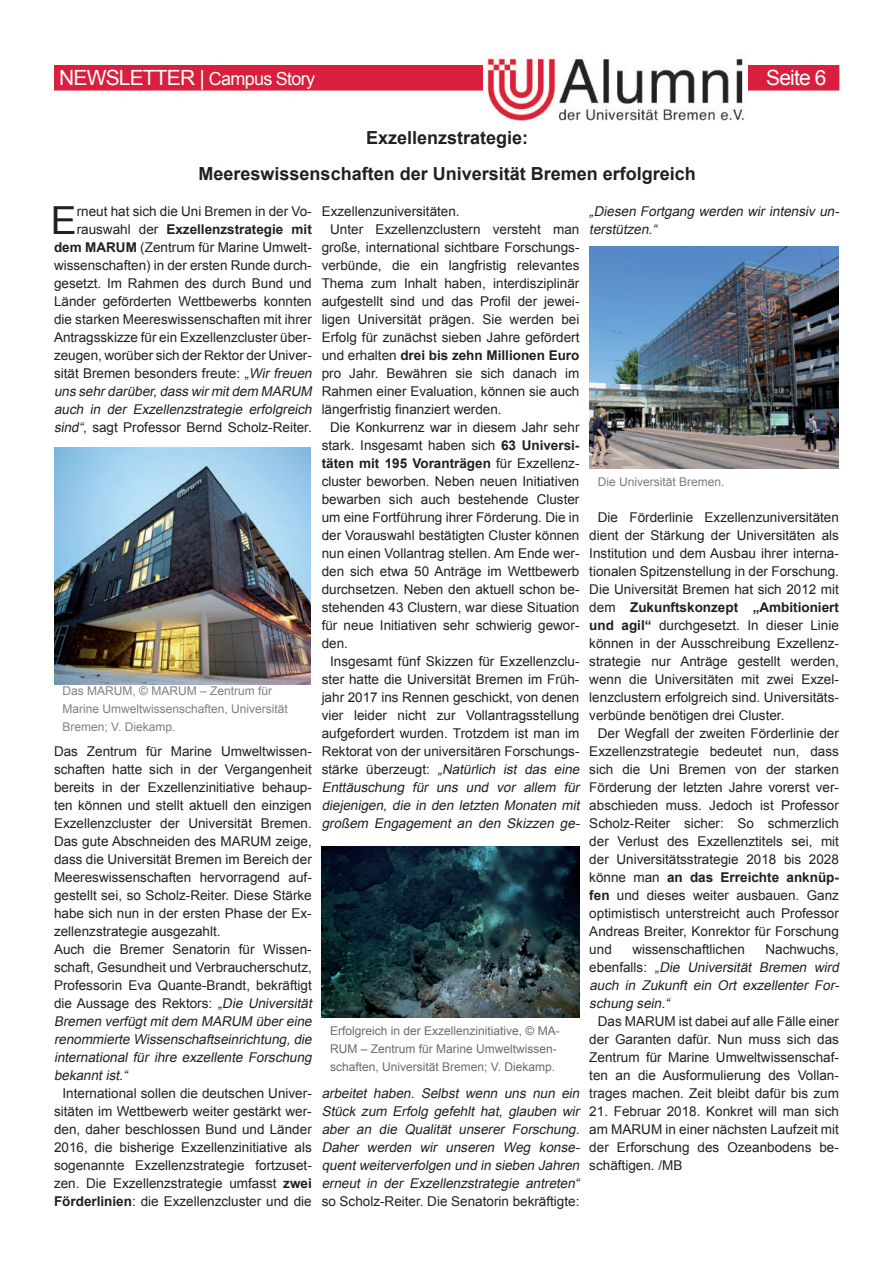
<style>
.page{position:relative;width:893px;height:1263px;background:#fff}
.page>*{position:absolute;margin:0;border:0;box-sizing:border-box;transform-origin:0 0}
.t1{font:38.7px "Arial";color:#231f20}
.t2{font:21px "Arial";letter-spacing:-.04em;color:#fff}
.t3{font:700 18px/36px "Arial";color:#231f20;text-align:center}
.t4{font:13.5px/18px "Arial";color:#231f20;text-align:justify}
.t5{font:italic 13.5px/18px "Arial";color:#231f20}
.t6{font:700 13.5px "Arial";color:#231f20}
.t7{font:12px/18px "Arial";color:#6b6b6e}
.t8{font:12px/18px "Arial";color:#7e8083}
.t9{font:12px "Arial";color:#7a7c7f}
.s1{font-size:18px}
.s2{font-weight:400}
.s3{font-weight:700}
.s4{font-style:normal}
.s5{font-style:italic}
</style>
<div class="page">
<img style="left:484px;top:56px;width:262px;height:65px">
<img style="left:54px;top:447px;width:256px;height:237px">
<img style="left:589px;top:246px;width:250px;height:222px">
<img style="left:322px;top:846px;width:258px;height:172px">
<svg style="left:54px;top:65px;width:785px;height:25px;fill:#d91f3d"></svg>
<h2 class="t2" style="left:59px;top:64px;width:257px">NEWSLETTER | <span class="s1">Campus Story</span></h2>
<h2 class="t2" style="left:766px;top:64px;width:62px">Seite 6</h2>
<h3 class="t3" style="left:199px;top:120px;width:499px">Exzellenzstrategie:<br>Meereswissenschaften der Universität Bremen erfolgreich</h3>
<p class="t4" style="left:322px;top:202px;width:140px">Exzellenzuniversitäten.</p>
<p class="t4" style="left:330px;top:220px;width:251px">Unter Exzellenzclustern versteht man</p>
<p class="t4" style="left:322px;top:238px;width:259px">große, international sichtbare Forschungs-</p>
<p class="t4" style="left:322px;top:256px;width:259px">verbünde, die ein langfristig relevantes</p>
<p class="t4" style="left:322px;top:274px;width:259px">Thema zum Inhalt haben, interdisziplinär</p>
<p class="t4" style="left:322px;top:292px;width:259px">aufgestellt sind und das Profil der jewei-</p>
<p class="t4" style="left:322px;top:310px;width:259px">ligen Universität prägen. Sie werden bei</p>
<p class="t4" style="left:322px;top:328px;width:259px">Erfolg für zunächst sieben Jahre gefördert</p>
<p class="t6" style="left:322px;top:346px;width:259px"><span class="s2">und erhalten</span> drei bis zehn Millionen Euro</p>
<p class="t4" style="left:322px;top:364px;width:259px">pro Jahr. Bewähren sie sich danach im</p>
<p class="t4" style="left:322px;top:382px;width:259px">Rahmen einer Evaluation, können sie auch</p>
<p class="t4" style="left:322px;top:400px;width:182px">längerfristig finanziert werden.</p>
<p class="t4" style="left:330px;top:418px;width:251px">Die Konkurrenz war in diesem Jahr sehr</p>
<p class="t4" style="left:322px;top:436px;width:259px">stark. Insgesamt haben sich <span class="s3">63 Universi-</span></p>
<p class="t6" style="left:322px;top:454px;width:259px">täten mit 195 Voranträgen <span class="s2">für Exzellenz-</span></p>
<p class="t4" style="left:322px;top:472px;width:259px">cluster beworben. Neben neuen Initiativen</p>
<p class="t4" style="left:322px;top:490px;width:259px">bewarben sich auch bestehende Cluster</p>
<p class="t4" style="left:322px;top:508px;width:259px">um eine Fortführung ihrer Förderung. Die in</p>
<p class="t4" style="left:322px;top:526px;width:259px">der Vorauswahl bestätigten Cluster können</p>
<p class="t4" style="left:322px;top:544px;width:259px">nun einen Vollantrag stellen. Am Ende wer-</p>
<p class="t4" style="left:322px;top:562px;width:259px">den sich etwa 50 Anträge im Wettbewerb</p>
<p class="t4" style="left:322px;top:580px;width:259px">durchsetzen. Neben den aktuell schon be-</p>
<p class="t4" style="left:322px;top:598px;width:259px">stehenden 43 Clustern, war diese Situation</p>
<p class="t4" style="left:322px;top:616px;width:259px">für neue Initiativen sehr schwierig gewor-</p>
<p class="t4" style="left:322px;top:634px;width:28px">den.</p>
<p class="t4" style="left:330px;top:652px;width:251px">Insgesamt fünf Skizzen für Exzellenzclu-</p>
<p class="t4" style="left:322px;top:670px;width:259px">ster hatte die Universität Bremen im Früh-</p>
<p class="t4" style="left:322px;top:688px;width:259px">jahr 2017 ins Rennen geschickt, von denen</p>
<p class="t4" style="left:322px;top:706px;width:259px">vier leider nicht zur Vollantragsstellung</p>
<p class="t4" style="left:322px;top:724px;width:259px">aufgefordert wurden. Trotzdem ist man im</p>
<p class="t4" style="left:322px;top:742px;width:259px">Rektorat von der universitären Forschungs-</p>
<p class="t5" style="left:322px;top:760px;width:262px"><span class="s4">s t ä r ke ü b e rz e u g t :</span> „Natürlich ist das eine</p>
<p class="t5" style="left:322px;top:778px;width:262px">Enttäuschung für uns und vor allem für</p>
<p class="t5" style="left:322px;top:796px;width:262px">diejenigen, die in den letzten Monaten mit</p>
<p class="t5" style="left:322px;top:814px;width:262px">großem Engagement an den Skizzen ge-</p>
<h1 class="t1" style="left:51px;top:195px;width:27px">E</h1>
<p class="t4" style="left:54px;top:202px;width:262px;text-align:right">rneut hat sich die Uni Bremen in der Vo&shy;rauswahl der <span class="s3">Exzellenzstrategie mit dem MARUM</span> (Zentrum für Marine Umwelt&shy;wissenschaften) in der ersten Runde durch&shy;gesetzt. Im Rahmen des durch Bund und Länder geförderten Wettbewerbs konnten die starken Meereswissenschaften mit ihrer Antragsskizze für ein Exzellenzcluster über&shy;zeugen, worüber sich der Rektor der Univer&shy;sität Bremen besonders freute: <span class="s5">„Wir freuen uns sehrdarüber,dass wirmitdem MARUM auch in der Exzellenzstrategie erfolgreich sind“</span>, sagt Professor Bernd Scholz-Reiter.</p>
<p class="t8" style="left:63px;top:681px;width:227px">Das MARUM, © MARUM – Zentrum für<br>Marine Umweltwissenschaften, Universität<br>Bremen; V. Diekamp.</p>
<p class="t4" style="left:54px;top:742px;width:262px;text-align:left">Das Zentrum für Marine Umweltwissen&shy;schaften hatte sich in der Vergangenheit bereits in der Exzellenzinitiative behaup&shy;ten können und stellt aktuell den einzigen Exzellenzcluster der Universität Bremen.<br>Das gute Abschneiden des MARUM zeige, dass die Universität Bremen im Bereich der Meereswissenschaften hervorragend auf&shy;gestellt sei, so Scholz-Reiter. Diese Stärke habe sich nun in der ersten Phase der Ex&shy;zellenzstrategie ausgezahlt.<br>Auch die Bremer Senatorin für Wissen&shy;schaft, Gesundheit und Verbraucherschutz, Professorin Eva Quante-Brandt, bekräftigt die Aussage des Rektors: <span class="s5">„Die Universität Bremen verfügtmitdem MARUM übereine renommierte Wissenschaftseinrichtung,die international für ihre exzellente Forschung bekanntist.“</span></p>
<p class="t4" style="left:54px;top:1084px;width:259px;text-indent:9px">International sollen die deutschen Univer&shy;sitäten im Wettbewerb weiter gestärkt wer&shy;den, daher beschlossen Bund und Länder 2016, die bisherige Exzellenzinitiative als sogenannte Exzellenzstrategie fortzuset&shy;zen. Die Exzellenzstrategie umfasst <span class="s3">zwei Förderlinien</span>: die Exzellenzcluster und die</p>
<p class="t7" style="left:330px;top:1022px;width:231px">Erfolgreich in der Exzellenzinitiative, © MA-<br>RUM – Zentrum für Marine Umweltwissen&shy;schaften, Universität Bremen; V. Diekamp.</p>
<p class="t5" style="left:322px;top:1084px;width:262px;text-align:justify">arbeitet haben. Selbst wenn uns nun ein Stück zum Erfolg gefehlt hat, glauben wir aber an die Qualität unserer Forschung.<br>Daher werden wir unseren Weg konse&shy;quentweiterverfolgen und in sieben Jahren erneut in der Exzellenzstrategie antreten“</p>
<p class="t4" style="left:322px;top:1192px;width:259px">so Scholz-Reiter. Die Senatorin bekräftigte:</p>
<p class="t5" style="left:589px;top:202px;width:254px">„Diesen Fortgang werden wir intensiv un&shy;terstützen.“</p>
<p class="t9" style="left:598px;top:474px;width:128px">Die Universität Bremen.</p>
<p class="t4" style="left:589px;top:508px;width:251px;text-indent:9px">Die Förderlinie Exzellenzuniversitäten dient der Stärkung der Universitäten als Institution und dem Ausbau ihrer interna&shy;tionalen Spitzenstellung in der Forschung.<br>Die Universität Bremen hat sich 2012 mit dem <span class="s3">Zukunftskonzept „Ambitioniert und agil“</span> durchgesetzt. In dieser Linie können in der Ausschreibung Exzellenz&shy;strategie nur Anträge gestellt werden, wenn die Universitäten mit zwei Exzel&shy;lenzclustern erfolgreich sind. Universitäts&shy;verbünde benötigen drei Cluster.</p>
<p class="t4" style="left:589px;top:724px;width:251px;text-indent:9px">Der Wegfall der zweiten Förderlinie der Exzellenzstrategie bedeutet nun, dass sich die Uni Bremen von der starken Förderung der letzten Jahre vorerst ver&shy;abschieden muss. Jedoch ist Professor Scholz-Reiter sicher: So schmerzlich der Verlust des Exzellenztitels sei, mit der Universitätsstrategie 2018 bis 2028 könne man <span class="s3">an das Erreichte anknüp&shy;fen</span> und dieses weiter ausbauen. Ganz optimistisch unterstreicht auch Professor Andreas Breiter, Konrektor für Forschung und</p>
<p class="t4" style="left:632px;top:940px;width:114px">wissenschaftlichen</p>
<p class="t5" style="left:589px;top:940px;width:254px;text-indent:176px"><span class="s4">Nachwuchs, e b e n fa l l s :</span> „Die Universität Bremen wird auch in Zukunft ein Ort exzellenter For&shy;schung sein.“</p>
<p class="t4" style="left:589px;top:1012px;width:251px;text-indent:9px">Das MARUM ist dabei auf alle Fälle einer der Garanten dafür. Nun muss sich das Zentrum für Marine Umweltwissenschaf&shy;ten an die Ausformulierung des Vollan&shy;trages machen. Zeit bleibt dafür bis zum</p>
<p class="t4" style="left:589px;top:1102px;width:251px">21. Februar 2018. Konkret will man sich am MARUM in einer nächsten Laufzeit mit der Erforschung des Ozeanbodens be&shy;schäftigen. /MB</p>
</div>
